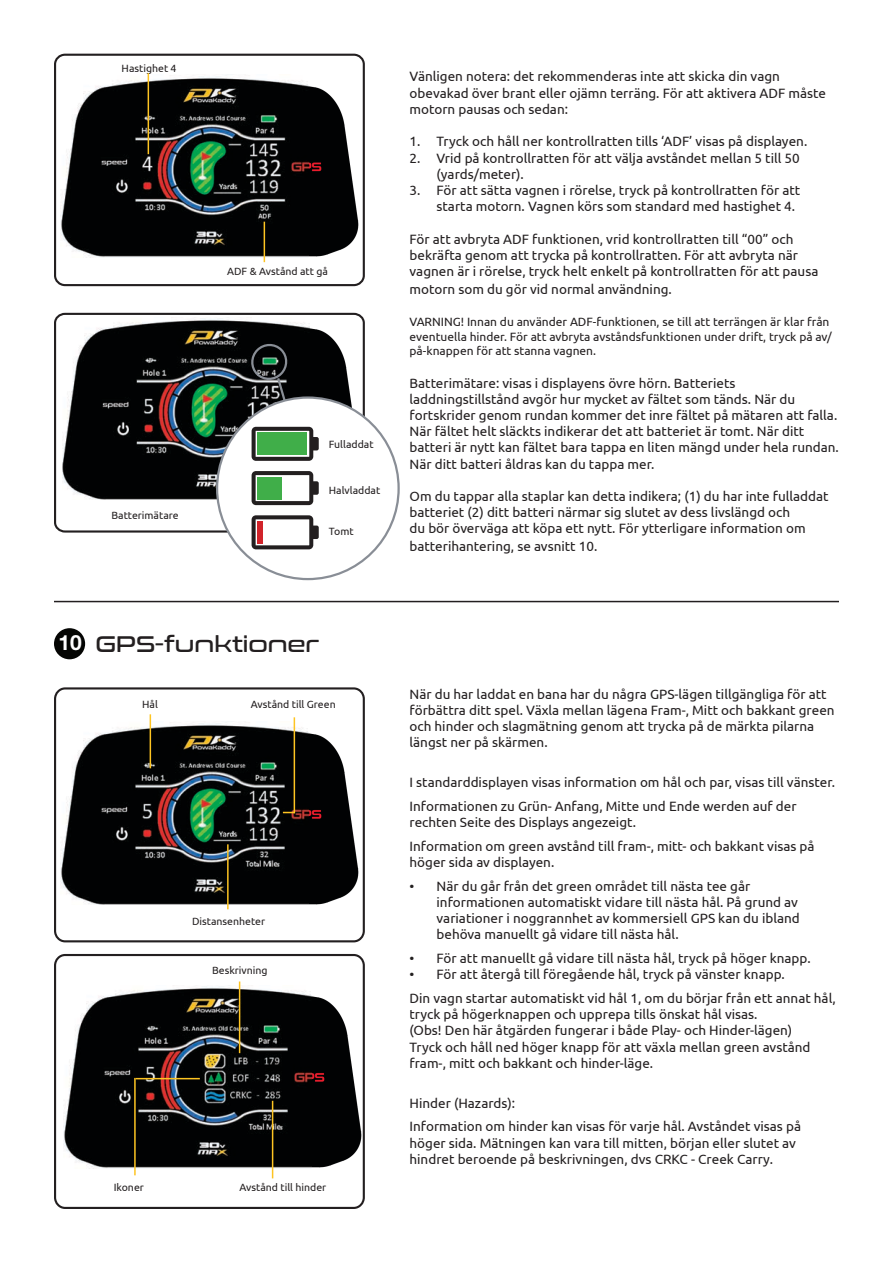
<style>
.page{position:relative;width:893px;height:1263px;background:#fff}
.page>*{position:absolute;margin:0;border:0;box-sizing:border-box;transform-origin:0 0}
.t1{font:22.5px "Conthrax Rg";color:#231f20}
.t2{font:13.5px/16.2px "Ubuntu";color:#231f20}
.t3{font:12px/14.4px "Ubuntu";color:#231f20}
.t4{font:10.5px "Ubuntu";color:#231f20}
.s1{font-family:"Helvetica Neue LT Pro";font-weight:700;font-size:21px;color:#fff}
</style>
<div class="page">
<hr style="left:54px;top:601px;width:785px;height:1px;background:#231f20">
<img style="left:61px;top:722px;width:298px;height:182px">
<div style="left:54px;top:687px;width:311px;height:255px;border:2px solid #231f20;border-radius:10px"></div>
<img style="left:64px;top:985px;width:298px;height:183px">
<div style="left:54px;top:954px;width:311px;height:255px;border:2px solid #231f20;border-radius:10px"></div>
<div style="left:54px;top:628px;width:31px;height:31px;background:#040503;border-radius:50%"></div>
<img style="left:62px;top:317px;width:298px;height:183px">
<div style="left:54px;top:313px;width:311px;height:220px;border:2px solid #231f20;border-radius:10px"></div>
<svg style="left:248px;top:343px;width:43px;height:68px;background:#2c3231"></svg>
<div style="left:217px;top:398px;width:182px;height:181px;background:#fff;border-radius:50%"></div>
<svg style="left:252px;top:471px;width:67px;height:34px"></svg>
<div style="left:258px;top:477px;width:24px;height:22px;background:#40ae49"></div>
<svg style="left:252px;top:427px;width:67px;height:34px"></svg>
<div style="left:258px;top:433px;width:49px;height:22px;background:#40ae49"></div>
<svg style="left:252px;top:515px;width:67px;height:34px"></svg>
<div style="left:257px;top:522px;width:6px;height:22px;background:#d1232a"></div>
<hr style="left:294px;top:717px;width:1px;height:96px;background:#fec422">
<hr style="left:227px;top:844px;width:2px;height:65px;background:#fec422">
<hr style="left:150px;top:714px;width:1px;height:54px;background:#fec422">
<img style="left:61px;top:75px;width:298px;height:182px">
<div style="left:54px;top:54px;width:311px;height:232px;border:2px solid #231f20;border-radius:10px"></div>
<hr style="left:134px;top:1078px;width:2px;height:97px;background:#fec422">
<hr style="left:272px;top:1101px;width:1px;height:77px;background:#fec422">
<hr style="left:239px;top:981px;width:1px;height:72px;background:#fec422">
<hr style="left:136px;top:1078px;width:64px;height:1px;background:#fec422">
<hr style="left:148px;top:73px;width:1px;height:81px;background:#fec422">
<hr style="left:264px;top:222px;width:1px;height:40px;background:#fec422">
<p class="t4" style="left:122px;top:62px;width:56px">Hastighet 4</p>
<p class="t4" style="left:111px;top:509px;width:69px">Batterimätare</p>
<p class="t4" style="left:227px;top:265px;width:102px">ADF &amp; Avstånd att gå</p>
<p class="t4" style="left:329px;top:438px;width:46px">Fulladdat</p>
<p class="t4" style="left:329px;top:484px;width:53px">Halvladdat</p>
<p class="t4" style="left:329px;top:525px;width:26px">Tomt</p>
<p class="t2" style="left:410px;top:68px;width:418px">Vänligen notera: det rekommenderas inte att skicka din vagn obevakad över brant eller ojämn terräng. För att aktivera ADF måste motorn pausas och sedan:</p>
<p class="t2" style="left:410px;top:133px;width:399px">1. Tryck och håll ner kontrollratten tills ‘ADF’ visas på displayen.</p>
<p class="t2" style="left:436px;top:149px;width:365px;text-indent:-27px">2. Vrid på kontrollratten för att välja avståndet mellan 5 till 50 (yards/meter).</p>
<p class="t2" style="left:436px;top:182px;width:365px;text-indent:-27px">3. För att sätta vagnen i rörelse, tryck på kontrollratten för att starta motorn. Vagnen körs som standard med hastighet 4.</p>
<p class="t2" style="left:410px;top:230px;width:410px">För att avbryta ADF funktionen, vrid kontrollratten till “00” och bekräfta genom att trycka på kontrollratten. För att avbryta när vagnen är i rörelse, tryck helt enkelt på kontrollratten för att pausa</p>
<p class="t2" style="left:410px;top:281px;width:264px">motorn som du gör vid normal användning.</p>
<p class="t3" style="left:410px;top:314px;width:424px">VARNING! Innan du använder ADF-funktionen, se till att terrängen är klar från eventuella hinder. För att avbryta avståndsfunktionen under drift, tryck på av/ på-knappen för att stanna vagnen.</p>
<p class="t2" style="left:410px;top:374px;width:431px">Batterimätare: visas i displayens övre hörn. Batteriets laddningstillstånd avgör hur mycket av fältet som tänds. När du fortskrider genom rundan kommer det inre fältet på mätaren att falla.<br>När fältet helt släckts indikerar det att batteriet är tomt. När ditt batteri är nytt kan fältet bara tappa en liten mängd under hela rundan.<br>När ditt batteri åldras kan du tappa mer.</p>
<p class="t2" style="left:410px;top:488px;width:421px">Om du tappar alla staplar kan detta indikera; (1) du har inte fulladdat batteriet (2) ditt batteri närmar sig slutet av dess livslängd och<br>du bör överväga att köpa ett nytt. För ytterligare information om</p>
<p class="t2" style="left:410px;top:538px;width:189px">batterihantering, se avsnitt 10.</p>
<h1 class="t1" style="left:59px;top:627px;width:262px"><span class="s1">10</span> GPS-funktioner</h1>
<p class="t4" style="left:142px;top:698px;width:17px">Hål</p>
<p class="t4" style="left:251px;top:698px;width:86px">Avstånd till Green</p>
<p class="t4" style="left:192px;top:914px;width:75px">Distansenheter</p>
<p class="t4" style="left:212px;top:964px;width:57px">Beskrivning</p>
<p class="t4" style="left:114px;top:1180px;width:32px">Ikoner</p>
<p class="t4" style="left:239px;top:1180px;width:88px">Avstånd till hinder</p>
<p class="t2" style="left:410px;top:685px;width:427px">När du har laddat en bana har du några GPS-lägen tillgängliga för att förbättra ditt spel. Växla mellan lägena Fram-, Mitt och bakkant green och hinder och slagmätning genom att trycka på de märkta pilarna längst ner på skärmen.</p>
<p class="t2" style="left:410px;top:770px;width:427px;line-height:23.7px">I standarddisplayen visas information om hål och par, visas till vänster.<br>Informationen zu Grün- Anfang, Mitte und Ende werden auf der</p>
<p class="t2" style="left:410px;top:810px;width:407px;line-height:23.7px">rechten Seite des Displays angezeigt.<br>Information om green avstånd till fram-, mitt- och bakkant visas på</p>
<p class="t2" style="left:410px;top:854px;width:146px">höger sida av displayen.</p>
<p class="t2" style="left:436px;top:877px;width:365px;text-indent:-27px">• När du går från det green området till nästa tee går informationen automatiskt vidare till nästa hål. På grund av variationer i noggrannhet av kommersiell GPS kan du ibland behöva manuellt gå vidare till nästa hål.</p>
<p class="t2" style="left:410px;top:950px;width:403px">• För att manuellt gå vidare till nästa hål, tryck på höger knapp.</p>
<p class="t2" style="left:410px;top:962px;width:428px;line-height:23.7px">• För att återgå till föregående hål, tryck på vänster knapp.<br>Din vagn startar automatiskt vid hål 1, om du börjar från ett annat hål,</p>
<p class="t2" style="left:410px;top:1006px;width:402px">tryck på högerknappen och upprepa tills önskat hål visas.<br>(Obs! Den här åtgärden fungerar i både Play- och Hinder-lägen)<br>Tryck och håll ned höger knapp för att växla mellan green avstånd fram-, mitt och bakkant och hinder-läge.</p>
<p class="t2" style="left:410px;top:1090px;width:393px;line-height:23.7px">Hinder (Hazards):<br>Information om hinder kan visas för varje hål. Avståndet visas på</p>
<p class="t2" style="left:410px;top:1134px;width:388px">höger sida. Mätningen kan vara till mitten, början eller slutet av hindret beroende på beskrivningen, dvs CRKC - Creek Carry.</p>
</div>
